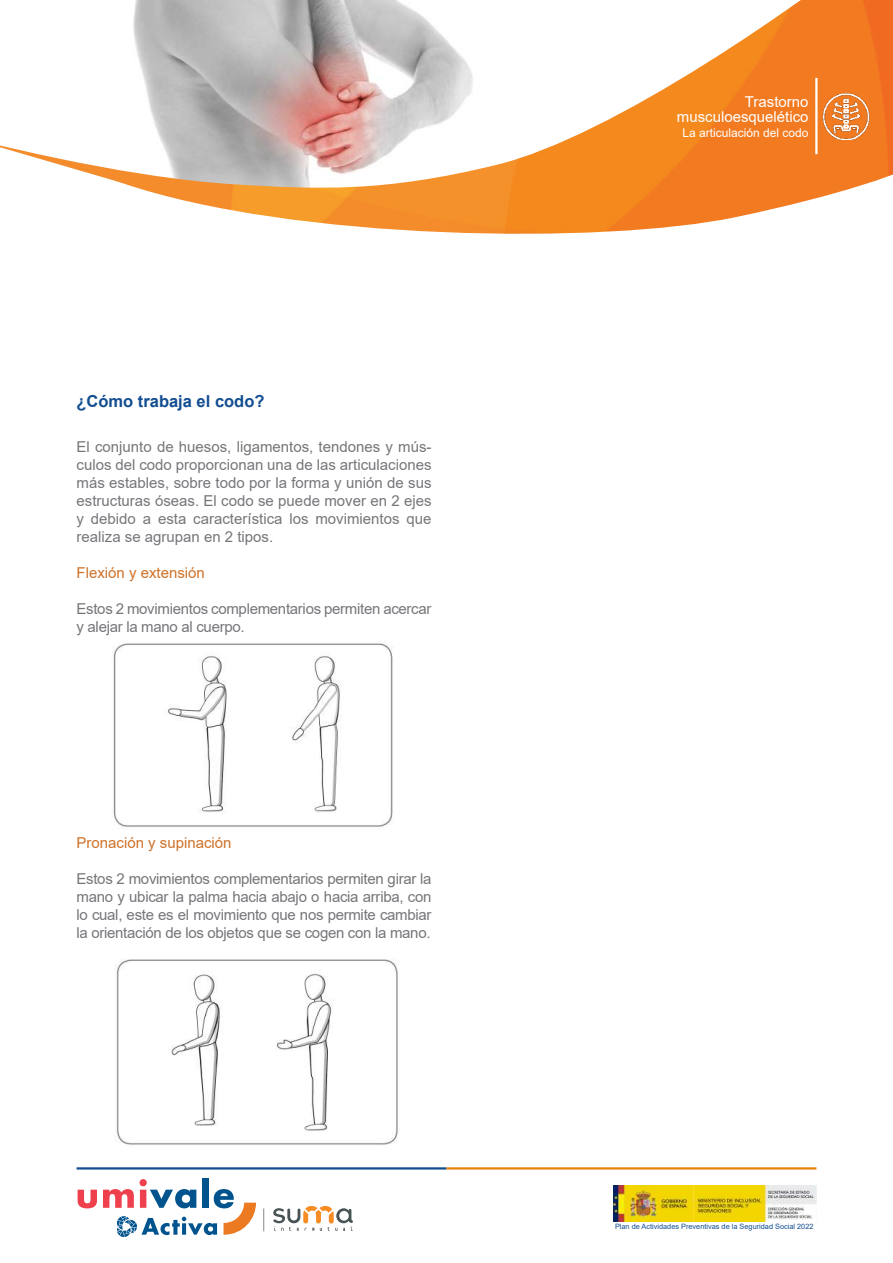
<style>
.page{position:relative;width:893px;height:1263px;background:#fff}
.page>*{position:absolute;margin:0;border:0;box-sizing:border-box;transform-origin:0 0}
.t1{font:700 16.5px "Arial";color:#124d91}
.t2{font:15px/18px "Arial";letter-spacing:-.02em;color:#76757a;text-align:justify}
.t3{font:15px "Arial";color:#cf7129}
.t4{font:15px/15px "Arial";color:#fff;text-align:right}
.t5{font:12px "Arial";color:#fff}
.t6{font:7.35px "Arial";color:#124d91}
</style>
<div class="page">
<img style="left:614px;top:1185px;width:202px;height:36px">
<hr style="left:77px;top:1167px;width:369px;height:2px;background:#124d91">
<hr style="left:446px;top:1167px;width:370px;height:2px;background:#e78208">
<img style="left:0;top:0;width:893px;height:234px">
<hr style="left:815px;top:78px;width:2px;height:76px;background:#fff">
<svg style="left:273px;top:1206px;width:80px;height:25px"></svg>
<svg style="left:264px;top:1208px;width:1px;height:23px"></svg>
<svg style="left:78px;top:1190px;width:19px;height:18px"></svg>
<div style="left:203px;top:1178px;width:6px;height:30px;background:#01538e"></div>
<svg style="left:103px;top:1179px;width:153px;height:58px"></svg>
<img style="left:823px;top:93px;width:46px;height:47px">
<img style="left:113px;top:643px;width:280px;height:185px">
<img style="left:115px;top:959px;width:283px;height:186px">
<p class="t1" style="left:77px;top:390px;width:189px">¿Cómo trabaja el codo?</p>
<p class="t2" style="left:77px;top:437px;width:357px">El conjunto de huesos, ligamentos, tendones y mús&shy;culos del codo proporcionan una de las articulaciones más estables, sobre todo por la forma y unión de sus estructuras óseas. El codo se puede mover en 2 ejes y debido a esta característica los movimientos que realiza se agrupan en 2 tipos.</p>
<p class="t3" style="left:77px;top:562px;width:130px">Flexión y extensión</p>
<p class="t2" style="left:77px;top:599px;width:356px">Estos 2 movimientos complementarios permiten acercar y alejar la mano al cuerpo.</p>
<p class="t3" style="left:77px;top:832px;width:157px">Pronación y supinación</p>
<p class="t2" style="left:77px;top:869px;width:357px">Estos 2 movimientos complementarios permiten girar la mano y ubicar la palma hacia abajo o hacia arriba, con lo cual, este es el movimiento que nos permite cambiar la orientación de los objetos que se cogen con la mano.</p>
<p class="t4" style="left:677px;top:94px;width:133px">Trastorno musculoesquelético</p>
<p class="t5" style="left:682px;top:125px;width:128px">La articulación del codo</p>
<p class="t6" style="left:615px;top:1221px;width:200px">Plan de Actividades Preventivas de la Seguridad Social 2022</p>
</div>
